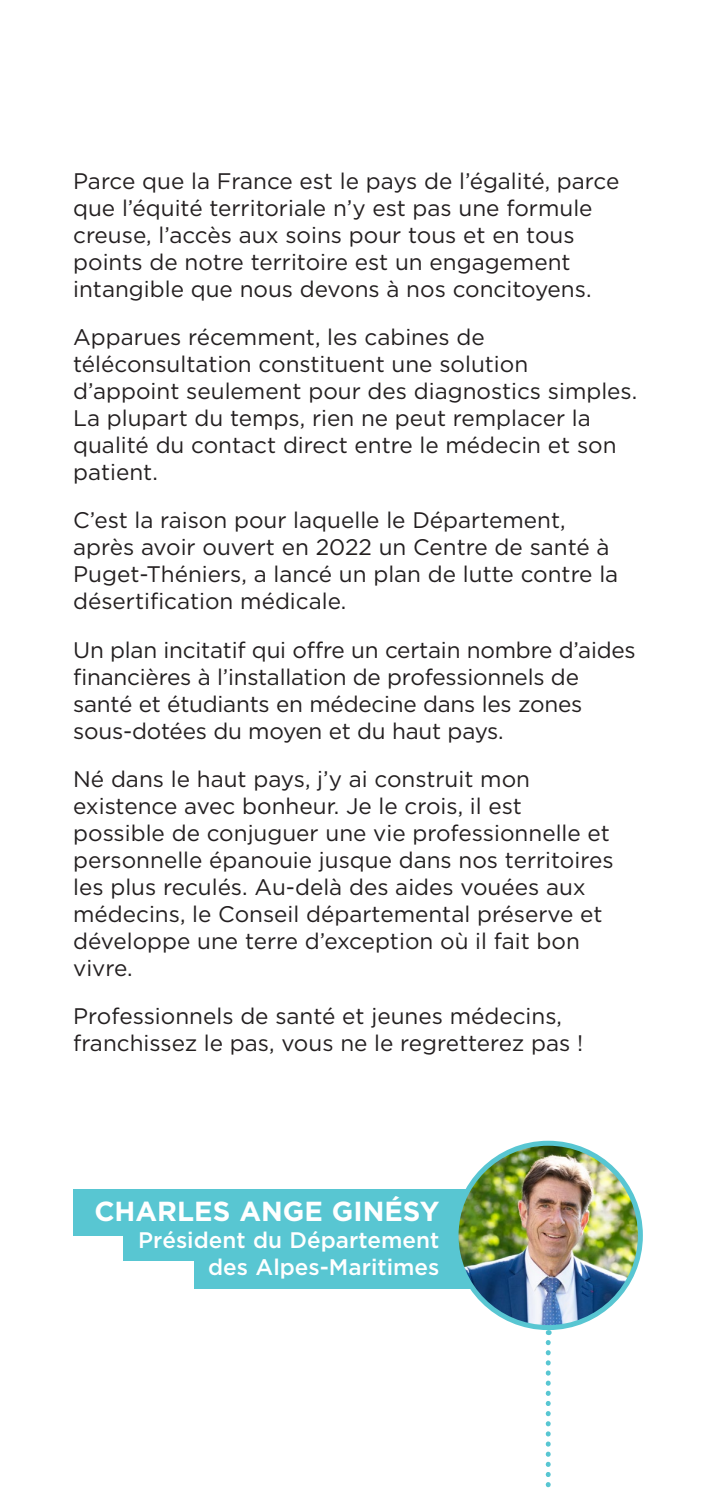
<style>
.page{position:relative;width:709px;height:1489px;background:#fff}
.page>*{position:absolute;margin:0;border:0;box-sizing:border-box;transform-origin:0 0}
.t1{font:700 27.5px "Gotham";color:#fff}
.t2{font:22.5px/27px "Gotham";color:#231f20}
.t3{font:500 22.5px "Gotham";color:#fff}
</style>
<div class="page">
<div style="left:73px;top:1188px;width:426px;height:47px;background:#58c6d2"></div>
<div style="left:123px;top:1218px;width:394px;height:42px;background:#58c6d2"></div>
<div style="left:194px;top:1253px;width:323px;height:35px;background:#58c6d2"></div>
<img style="left:456px;top:1143px;width:184px;height:184px;border-radius:92px">
<div style="left:453px;top:1140px;width:190px;height:189px;border:5px solid #58c6d2;border-radius:50%"></div>
<svg style="left:545px;top:1342px;width:5px;height:146px"></svg>
<p class="t2" style="left:73px;top:167px;width:547px">Parce que la France est le pays de l’égalité, parce que l’équité territoriale n’y est pas une formule creuse, l’accès aux soins pour tous et en tous points de notre territoire est un engagement intangible que nous devons à nos concitoyens.</p>
<p class="t2" style="left:73px;top:323px;width:565px">Apparues récemment, les cabines de téléconsultation constituent une solution d’appoint seulement pour des diagnostics simples.<br>La plupart du temps, rien ne peut remplacer la qualité du contact direct entre le médecin et son patient.</p>
<p class="t2" style="left:73px;top:506px;width:546px">C’est la raison pour laquelle le Département, après avoir ouvert en 2022 un Centre de santé à Puget-Théniers, a lancé un plan de lutte contre la désertification médicale.</p>
<p class="t2" style="left:73px;top:635px;width:564px">Un plan incitatif qui offre un certain nombre d’aides financières à l’installation de professionnels de santé et étudiants en médecine dans les zones sous-dotées du moyen et du haut pays.</p>
<p class="t2" style="left:73px;top:765px;width:542px">Né dans le haut pays, j’y ai construit mon existence avec bonheur. Je le crois, il est possible de conjuguer une vie professionnelle et personnelle épanouie jusque dans nos territoires les plus reculés. Au-delà des aides vouées aux médecins, le Conseil départemental préserve et développe une terre d’exception où il fait bon vivre.</p>
<p class="t2" style="left:73px;top:1002px;width:511px">Professionnels de santé et jeunes médecins, franchissez le pas, vous ne le regretterez pas !</p>
<p class="t1" style="left:94px;top:1192px;width:346px">CHARLES ANGE GINÉSY</p>
<p class="t3" style="left:138px;top:1224px;width:303px">Président du Département</p>
<p class="t3" style="left:208px;top:1251px;width:233px">des Alpes-Maritimes</p>
</div>
